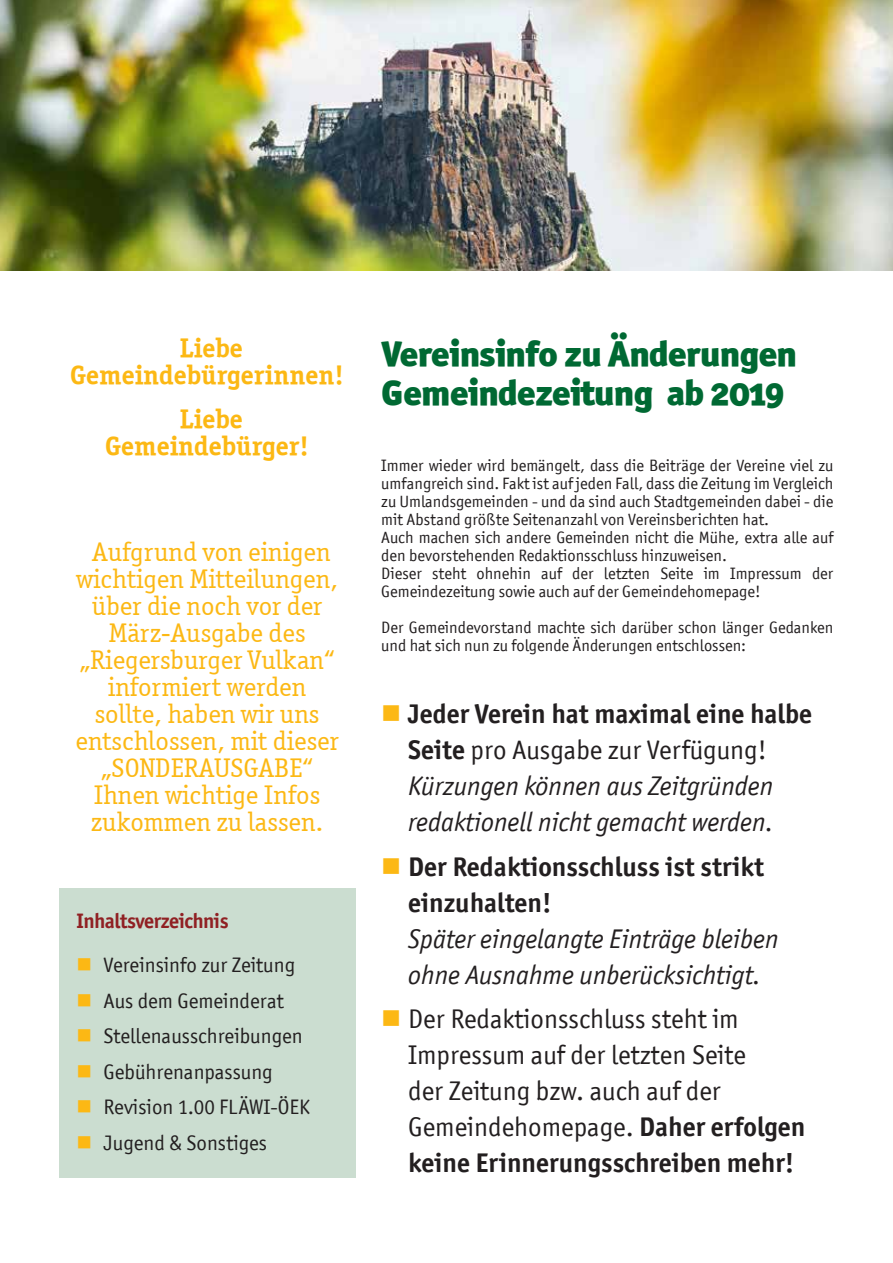
<style>
.page{position:relative;width:893px;height:1263px;background:#fff}
.page>*{position:absolute;margin:0;border:0;box-sizing:border-box;transform-origin:0 0}
.t1{font:36px/39px "Officina San Blk OSITCTT Black";letter-spacing:-.025em;color:#006933}
.t2{font:27px/27px "Officina Serif OSITCTT Book";color:#fcb814;text-align:center}
.t3{font:italic 27px/36px "Officina San ITC";color:#231f20}
.t4{font:27px/36px "Officina San ITC";color:#231f20}
.t5{font:27px/27px "Officina Serif OSITCTT Bold";color:#fcb814;text-align:center}
.t6{font:700 27px/36px "Officina San ITC";color:#231f20}
.t7{font:21px/35.5px "Officina San ITC";color:#231f20}
.t8{font:21px "Officina San ITC Bold OS";letter-spacing:-.025em;color:#902023}
.t9{font:16.5px/18px "Officina San ITC";color:#231f20}
.s1{font-weight:700;font-style:normal}
.s2{font-style:normal}
.s3{font-weight:700}
</style>
<div class="page">
<img style="left:0;top:0;width:893px;height:271px">
<div style="left:60px;top:889px;width:296px;height:289px;background:#cbddd0"></div>
<h2 class="t5" style="left:70px;top:334px;width:275px">Liebe<br>Gemeindebürgerinnen!</h2>
<h2 class="t5" style="left:105px;top:405px;width:205px">Liebe<br>Gemeindebürger!</h2>
<h2 class="t2" style="left:76px;top:538px;width:265px">Aufgrund von einigen wichtigen Mitteilungen, über die noch vor der<br>März-Ausgabe des „Riegersburger Vulkan“ informiert werden sollte, haben wir uns entschlossen, mit dieser „SONDERAUSGABE“<br>Ihnen wichtige Infos zukommen zu lassen.</h2>
<p class="t8" style="left:77px;top:908px;width:154px">Inhaltsverzeichnis</p>
<p class="t7" style="left:104px;top:947px;width:208px">Vereinsinfo zur Zeitung<br>Aus dem Gemeinderat<br>Stellenausschreibungen<br>Gebührenanpassung<br>Revision 1.00 FLÄWI-ÖEK<br>Jugend &amp; Sonstiges</p>
<h1 class="t1" style="left:381px;top:334px;width:417px">Vereinsinfo zu Änderungen<br>Gemeindezeitung ab 2019</h1>
<p class="t9" style="left:381px;top:457px;width:454px">Immer wieder wird bemängelt, dass die Beiträge der Vereine viel zu umfangreich sind. Fakt ist auf jeden Fall, dass die Zeitung im Vergleich zu Umlandsgemeinden - und da sind auch Stadtgemeinden dabei - die mit Abstand größte Seitenanzahl von Vereinsberichten hat.<br>Auch machen sich andere Gemeinden nicht die Mühe, extra alle auf den bevorstehenden Redaktionsschluss hinzuweisen.<br>Dieser steht ohnehin auf der letzten Seite im Impressum der Gemeindezeitung sowie auch auf der Gemeindehomepage!</p>
<p class="t9" style="left:381px;top:619px;width:454px">Der Gemeindevorstand machte sich darüber schon länger Gedanken und hat sich nun zu folgende Änderungen entschlossen:</p>
<h2 class="t3" style="left:408px;top:696px;width:405px"><span class="s1">Jeder Verein hat maximal eine halbe Seite</span> <span class="s2">pro Ausgabe zur Verfügung!<br></span>Kürzungen können aus Zeitgründen redaktionell nicht gemacht werden.</h2>
<h2 class="t6" style="left:408px;top:848px;width:357px">Der Redaktionsschluss ist strikt einzuhalten!</h2>
<h2 class="t3" style="left:408px;top:921px;width:372px">Später eingelangte Einträge bleiben ohne Ausnahme unberücksichtigt.</h2>
<h2 class="t4" style="left:408px;top:1001px;width:399px">Der Redaktionsschluss steht im<br>Impressum auf der letzten Seite<br>der Zeitung bzw. auch auf der<br>Gemeindehomepage. <span class="s3">Daher erfolgen keine Erinnerungsschreiben mehr!</span></h2>
</div>
